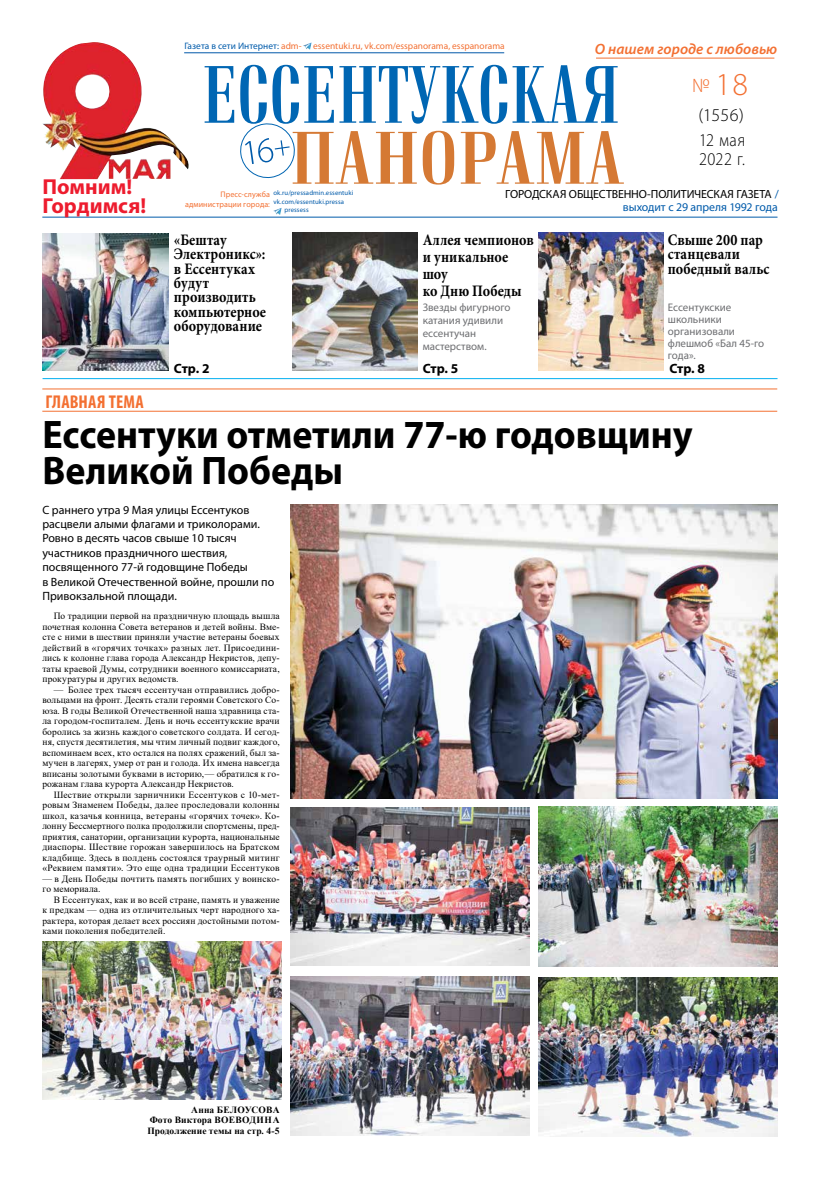
<style>
.page{position:relative;width:834px;height:1179px;background:#fff}
.page>*{position:absolute;margin:0;border:0;box-sizing:border-box;transform-origin:0 0}
.t1{font:700 40px/36px "Myriad Pro";color:#000;scale:.95 1}
.t2{font:300 32px "Myriad Pro";color:#f37032}
.t3{font:700 21.7px/18.4px "Myriad Pro";letter-spacing:-.005em;color:#ed1c2e}
.t4{font:700 condensed 18.6px "Myriad Pro";letter-spacing:.01em;color:#f37032}
.t5{font:300 18px/19px "Myriad Pro";letter-spacing:.025em;color:#000;scale:.9 1}
.t6{font:300 18px "Myriad Pro";letter-spacing:.025em;color:#000}
.t7{font:700 16px/14.4px "Minion Pro";letter-spacing:.01em;color:#000;scale:.88 1}
.t8{font:italic 600 15px "Myriad Pro";letter-spacing:.005em;color:#f37032}
.t9{font:700 13.5px "Myriad Pro";letter-spacing:-.01em;color:#000}
.t10{font:12px/14.4px "Myriad Pro";color:#000}
.t11{font:11.8px/12.8px "Myriad Pro";letter-spacing:-.01em;color:#000;text-align:right}
.t12{font:11px/12.1px "Myriad Pro";color:#6d6e71}
.t13{font:9.5px/10.5px "Times New Roman";letter-spacing:.015em;color:#000;text-align:justify}
.t14{font:700 9.5px/10.5px "Times New Roman";letter-spacing:.015em;color:#000;text-align:justify}
.t15{font:9.4px "Myriad Pro";color:#f37032}
.t16{font:8.1px/10.2px "Myriad Pro";letter-spacing:.01em;color:#f37032;text-align:right}
.t17{font:6.8px "Myriad Pro";letter-spacing:.015em;color:#005baa}
.s1{color:#005baa}
.s2{font-size:20px}
</style>
<div class="page">
<hr style="left:42px;top:217px;width:735px;height:1px;background:#005baa">
<img style="left:42px;top:42px;width:141px;height:137px">
<svg style="left:183px;top:42px;width:595px;height:176px"></svg>
<img style="left:293px;top:233px;width:124px;height:138px">
<img style="left:538px;top:233px;width:125px;height:138px">
<hr style="left:43px;top:378px;width:734px;height:1px;background:#00aeef">
<img style="left:43px;top:234px;width:125px;height:137px">
<img style="left:290px;top:505px;width:487px;height:293px">
<img style="left:43px;top:941px;width:239px;height:159px">
<img style="left:290px;top:976px;width:239px;height:159px">
<img style="left:538px;top:977px;width:239px;height:159px">
<img style="left:290px;top:807px;width:239px;height:159px">
<img style="left:538px;top:806px;width:239px;height:160px">
<hr style="left:42px;top:388px;width:735px;height:1px;background:#f37032">
<hr style="left:42px;top:411px;width:735px;height:1px;background:#f37032">
<h3 class="t3" style="left:43px;top:177px;width:105px">Помним!<br>Гордимся!</h3>
<p class="t15" style="left:184px;top:40px;width:322px"><span class="s1">Газета в сети Интернет:</span> adm- essentuki.ru, vk.com/esspanorama, esspanorama</p>
<h3 class="t8" style="left:595px;top:39px;width:184px">О нашем городе с любовью</h3>
<h2 class="t2" style="left:692px;top:65px;width:57px"><span class="s2">№</span>18</h2>
<h3 class="t6" style="left:698px;top:104px;width:47px">(1556)</h3>
<h3 class="t5" style="left:699px;top:130px;width:53px">12 мая<br>2022 г.</h3>
<p class="t16" style="left:185px;top:189px;width:86px">Пресс-служба администрации города:</p>
<p class="t17" style="left:273px;top:189px;width:81px">ok.ru/pressadmin.essentuki</p>
<p class="t17" style="left:273px;top:197px;width:72px">vk.com/essentuki.pressa</p>
<p class="t17" style="left:284px;top:206px;width:26px">pressess</p>
<p class="t11" style="left:505px;top:188px;width:275px">ГОРОДСКАЯ ОБЩЕСТВЕННО-ПОЛИТИЧЕСКАЯ ГАЗЕТА <span class="s1">/ выходит с 29 апреля 1992 года</span></p>
<h3 class="t7" style="left:174px;top:232px;width:106px">«Бештау<br>Электроникс»: в Ессентуках будут производить компьютерное оборудование</h3>
<h3 class="t7" style="left:422px;top:231px;width:128px;line-height:17px">Аллея чемпионов и уникальное шоу<br>ко Дню Победы</h3>
<p class="t12" style="left:422px;top:300px;width:89px;line-height:13.2px">Звезды фигурного катания удивили ессентучан мастерством.</p>
<h3 class="t7" style="left:667px;top:232px;width:117px">Свыше 200 пар станцевали победный вальс</h3>
<p class="t12" style="left:667px;top:301px;width:98px">Ессентукские школьники организовали флешмоб «Бал 45-го года».</p>
<h3 class="t9" style="left:174px;top:359px;width:37px">Стр. 2</h3>
<h3 class="t9" style="left:422px;top:360px;width:37px">Стр. 5</h3>
<h3 class="t9" style="left:669px;top:360px;width:37px">Стр. 8</h3>
<h3 class="t4" style="left:45px;top:390px;width:100px">ГЛАВНАЯ ТЕМА</h3>
<h1 class="t1" style="left:42px;top:415px;width:686px">Ессентуки отметили 77-ю годовщину<br>Великой Победы</h1>
<p class="t10" style="left:42px;top:502px;width:233px">С раннего утра 9 Мая улицы Ессентуков расцвели алыми флагами и триколорами.<br>Ровно в десять часов свыше 10 тысяч участников праздничного шествия, посвященного 77‑й годовщине Победы<br>в Великой Отечественной войне, прошли по Привокзальной площади.</p>
<p class="t13" style="left:42px;top:610px;width:239px;text-indent:11px">По традиции первой на праздничную площадь вышла почетная колонна Совета ветеранов и детей войны. Вме&shy;сте с ними в шествии приняли участие ветераны боевых действий в «горячих точках» разных лет. Присоедини&shy;лись к колонне глава города Александр Некристов, депу&shy;таты краевой Думы, сотрудники военного комиссариата, прокуратуры и других ведомств.</p>
<p class="t13" style="left:42px;top:684px;width:239px;text-indent:11px">— Более трех тысяч ессентучан отправились добро&shy;вольцами на фронт. Десять стали героями Советского Со&shy;юза. В годы Великой Отечественной наша здравница ста&shy;ла городом-госпиталем. День и ночь ессентукские врачи боролись за жизнь каждого советского солдата. И сегод&shy;ня, спустя десятилетия, мы чтим личный подвиг каждого, вспоминаем всех, кто остался на полях сражений, был за&shy;мучен в лагерях, умер от ран и голода. Их имена навсегда вписаны золотыми буквами в историю, — обратился к го&shy;рожанам глава курорта Александр Некристов.</p>
<p class="t13" style="left:42px;top:789px;width:239px;text-indent:11px">Шествие открыли зарничники Ессентуков с 10-мет&shy;ровым Знаменем Победы, далее проследовали колонны школ, казачья конница, ветераны «горячих точек». Ко&shy;лонну Бессмертного полка продолжили спортсмены, пред&shy;приятия, санатории, организации курорта, национальные диаспоры. Шествие горожан завершилось на Братском кладбище. Здесь в полдень состоялся траурный митинг «Реквием памяти». Это еще одна традиции Ессентуков</p>
<p class="t13" style="left:42px;top:873px;width:239px">— в День Победы почтить память погибших у воинско&shy;го мемориала.</p>
<p class="t13" style="left:42px;top:894px;width:239px;text-indent:11px">В Ессентуках, как и во всей стране, память и уважение к предкам — одна из отличительных черт народного ха&shy;рактера, которая делает всех россиян достойными потом&shy;ками поколения победителей.</p>
<p class="t14" style="left:147px;top:1104px;width:134px;text-indent:44px">Анна БЕЛОУСОВА Фото Виктора ВОЕВОДИНА Продолжение темы на стр. 4-5</p>
</div>
